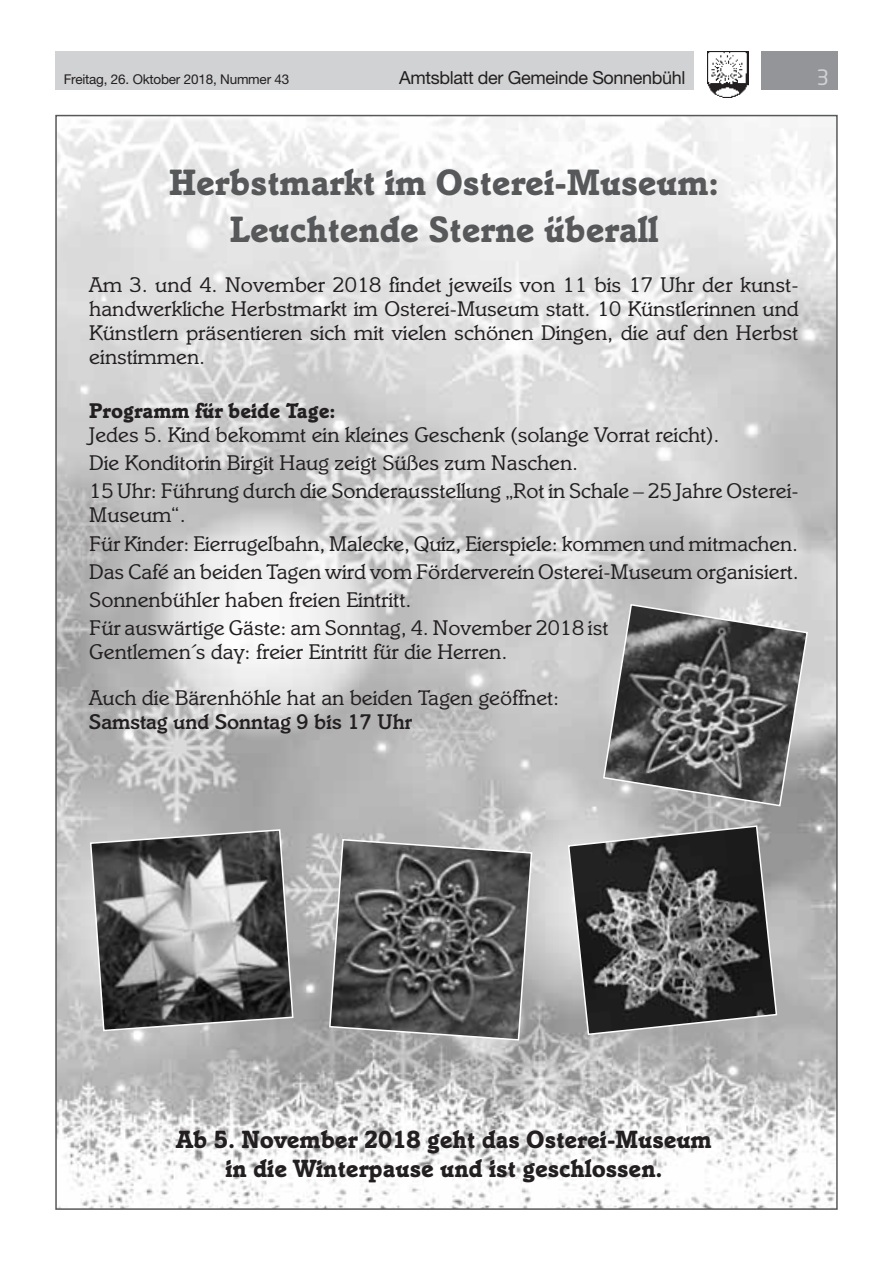
<style>
.page{position:relative;width:893px;height:1263px;background:#fff}
.page>*{position:absolute;margin:0;border:0;box-sizing:border-box;transform-origin:0 0}
.t1{font:700 37.5px/46.5px "Italia";color:#57585a;text-align:center}
.t2{font:700 25.5px/28.5px "Italia";color:#231f20;text-align:center}
.t3{font:21.75px/28.2px "Italia";color:#231f20}
.t4{font:500 21.75px "Italia";color:#231f20}
.t5{font:700 21.75px "Italia";color:#231f20}
.t6{font:21px "Neo Sans Std";color:#d1d2d4}
.t7{font:18px "Helvetica Neue LT Std";letter-spacing:-.02em;color:#231f20}
.t8{font:13.5px "Helvetica Neue LT Std";letter-spacing:-.015em;color:#231f20}
</style>
<div class="page">
<div style="left:55px;top:51px;width:639px;height:38px;background:#d1d2d4"></div>
<div style="left:761px;top:51px;width:77px;height:38px;background:#939598"></div>
<img style="left:707px;top:51px;width:41px;height:47px">
<img style="left:58px;top:118px;width:777px;height:1089px">
<svg style="left:328px;top:838px;width:205px;height:203px;background:#656565"></svg>
<svg style="left:89px;top:828px;width:205px;height:204px;background:#797979"></svg>
<svg style="left:567px;top:824px;width:211px;height:212px;background:#606060"></svg>
<svg style="left:602px;top:603px;width:207px;height:204px;background:#757575"></svg>
<p class="t8" style="left:64px;top:71px;width:227px">Freitag, 26. Oktober 2018, Nummer 43</p>
<p class="t7" style="left:399px;top:67px;width:288px">Amtsblatt der Gemeinde Sonnenbühl</p>
<p class="t6" style="left:816px;top:64px;width:14px">3</p>
<h1 class="t1" style="left:169px;top:158px;width:551px">Herbstmarkt im Osterei-Museum:<br>Leuchtende Sterne überall</h1>
<p class="t3" style="left:89px;top:272px;width:711px;line-height:24px;text-align:justify">Am 3. und 4. November 2018 findet jeweils von 11 bis 17 Uhr der kunst&shy;handwerkliche Herbstmarkt im Osterei-Museum statt. 10 Künstlerinnen und Künstlern präsentieren sich mit vielen schönen Dingen, die auf den Herbst einstimmen.</p>
<p class="t5" style="left:89px;top:397px;width:248px">Programm für beide Tage:</p>
<p class="t3" style="left:89px;top:420px;width:711px">Jedes 5. Kind bekommt ein kleines Geschenk (solange Vorrat reicht).<br>Die Konditorin Birgit Haug zeigt Süßes zum Naschen.<br>15 Uhr: Führung durch die Sonderausstellung „Rot in Schale – 25 Jahre Osterei-</p>
<p class="t3" style="left:89px;top:500px;width:711px">Museum“.<br>Für Kinder: Eierrugelbahn, Malecke, Quiz, Eierspiele: kommen und mitmachen.<br>Das Café an beiden Tagen wird vom Förderverein Osterei-Museum organisiert.<br>Sonnenbühler haben freien Eintritt.<br>Für auswärtige Gäste: am Sonntag, 4. November 2018 ist</p>
<p class="t3" style="left:89px;top:629px;width:471px;line-height:45.3px">Gentlemen´s day: freier Eintritt für die Herren.<br>Auch die Bärenhöhle hat an beiden Tagen geöffnet:</p>
<p class="t4" style="left:89px;top:708px;width:324px">Samstag und Sonntag 9 bis 17 Uhr</p>
<p class="t2" style="left:176px;top:1125px;width:537px">Ab 5. November 2018 geht das Osterei-Museum in die Winterpause und ist geschlossen.</p>
</div>
